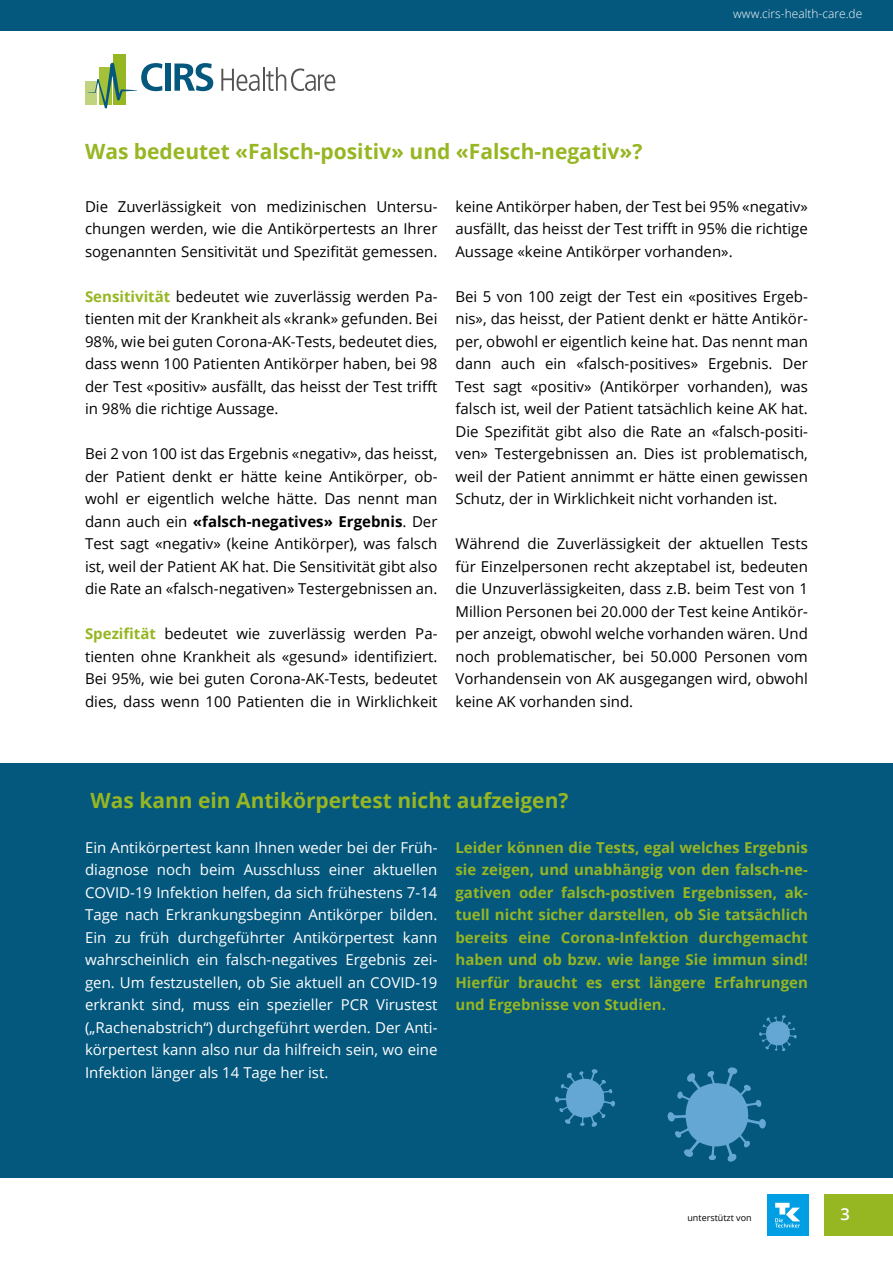
<style>
.page{position:relative;width:893px;height:1263px;background:#fff}
.page>*{position:absolute;margin:0;border:0;box-sizing:border-box;transform-origin:0 0}
.t1{font:700 21px "Open Sans";color:#96b622}
.t2{font:600 16.5px "Open Sans";color:#fff}
.t3{font:15px/22.5px "Open Sans";color:#000;text-align:justify}
.t4{font:15px/22.5px "Open Sans";color:#fff;text-align:justify}
.t5{font:700 15px/22.5px "Open Sans";color:#96b622;text-align:justify}
.t6{font:300 12px "Open Sans";color:#fff}
.t7{font:9px "Open Sans";color:#000}
.s1{font-weight:700;color:#96b622}
.s2{font-weight:700}
</style>
<div class="page">
<div style="left:824px;top:1194px;width:69px;height:42px;background:#96b622"></div>
<div style="left:165px;top:64px;width:6px;height:27px;background:#04577d"></div>
<svg style="left:174px;top:63px;width:39px;height:28px"></svg>
<svg style="left:221px;top:67px;width:114px;height:24px"></svg>
<div style="left:85px;top:81px;width:11px;height:24px;background:#c0d37e"></div>
<div style="left:114px;top:54px;width:12px;height:51px;background:#96b622"></div>
<svg style="left:87px;top:63px;width:75px;height:45px"></svg>
<div style="left:0;top:0;width:893px;height:30px;background:#04577d"></div>
<div style="left:767px;top:1194px;width:41px;height:42px;background:#009fe3"></div>
<svg style="left:775px;top:1203px;width:25px;height:24px"></svg>
<div style="left:0;top:763px;width:893px;height:415px;background:#04577d"></div>
<svg style="left:555px;top:1069px;width:60px;height:58px"></svg>
<svg style="left:759px;top:1015px;width:38px;height:37px"></svg>
<svg style="left:667px;top:1067px;width:99px;height:95px"></svg>
<h1 class="t1" style="left:85px;top:136px;width:559px">Was bedeutet «Falsch-positiv» und «Falsch-negativ»?</h1>
<p class="t6" style="left:733px;top:6px;width:131px">www.cirs-health-care.de</p>
<p class="t3" style="left:85px;top:194px;width:354px">Die Zuverlässigkeit von medizinischen Untersu&shy;chungen werden, wie die Antikörpertests an Ihrer sogenannten Sensitivität und Spezifität gemessen.</p>
<p class="t3" style="left:85px;top:284px;width:354px"><span class="s1">Sensitivität</span> bedeutet wie zuverlässig werden Pa&shy;tienten mit der Krankheit als «krank» gefunden. Bei 98%, wie bei guten Corona-AK-Tests, bedeutet dies, dass wenn 100 Patienten Antikörper haben, bei 98 der Test «positiv» ausfällt, das heisst der Test trifft in 98% die richtige Aussage.</p>
<p class="t3" style="left:85px;top:442px;width:354px">Bei 2 von 100 ist das Ergebnis «negativ», das heisst, der Patient denkt er hätte keine Antikörper, ob&shy;wohl er eigentlich welche hätte. Das nennt man dann auch ein <span class="s2">«falsch-negatives» Ergebnis</span>. Der Test sagt «negativ» (keine Antikörper), was falsch ist, weil der Patient AK hat. Die Sensitivität gibt also die Rate an «falsch-negativen» Testergebnissen an.</p>
<p class="t3" style="left:85px;top:622px;width:354px"><span class="s1">Spezifität</span> bedeutet wie zuverlässig werden Pa&shy;tienten ohne Krankheit als «gesund» identifiziert.<br>Bei 95%, wie bei guten Corona-AK-Tests, bedeutet dies, dass wenn 100 Patienten die in Wirklichkeit</p>
<p class="t3" style="left:455px;top:194px;width:354px">keine Antikörper haben, der Test bei 95% «negativ» ausfällt, das heisst der Test trifft in 95% die richtige Aussage «keine Antikörper vorhanden».</p>
<p class="t3" style="left:455px;top:284px;width:354px">Bei 5 von 100 zeigt der Test ein «positives Ergeb&shy;nis», das heisst, der Patient denkt er hätte Antikör&shy;per, obwohl er eigentlich keine hat. Das nennt man dann auch ein «falsch-positives» Ergebnis. Der Test sagt «positiv» (Antikörper vorhanden), was falsch ist, weil der Patient tatsächlich keine AK hat.<br>Die Spezifität gibt also die Rate an «falsch-positi&shy;ven» Testergebnissen an. Dies ist problematisch, weil der Patient annimmt er hätte einen gewissen Schutz, der in Wirklichkeit nicht vorhanden ist.</p>
<p class="t3" style="left:455px;top:532px;width:354px">Während die Zuverlässigkeit der aktuellen Tests für Einzelpersonen recht akzeptabel ist, bedeuten die Unzuverlässigkeiten, dass z.B. beim Test von 1<br>Million Personen bei 20.000 der Test keine Antikör&shy;per anzeigt, obwohl welche vorhanden wären. Und noch problematischer, bei 50.000 Personen vom Vorhandensein von AK ausgegangen wird, obwohl keine AK vorhanden sind.</p>
<h1 class="t1" style="left:90px;top:785px;width:479px">Was kann ein Antikörpertest nicht aufzeigen?</h1>
<p class="t5" style="left:455px;top:836px;width:354px">Leider können die Tests, egal welches Ergebnis sie zeigen, und unabhängig von den falsch-ne&shy;gativen oder falsch-postiven Ergebnissen, ak&shy;tuell nicht sicher darstellen, ob Sie tatsächlich bereits eine Corona-Infektion durchgemacht haben und ob bzw. wie lange Sie immun sind!<br>Hierfür braucht es erst längere Erfahrungen und Ergebnisse von Studien.</p>
<p class="t4" style="left:85px;top:836px;width:354px">Ein Antikörpertest kann Ihnen weder bei der Früh&shy;diagnose noch beim Ausschluss einer aktuellen COVID-19 Infektion helfen, da sich frühestens 7-14<br>Tage nach Erkrankungsbeginn Antikörper bilden.<br>Ein zu früh durchgeführter Antikörpertest kann wahrscheinlich ein falsch-negatives Ergebnis zei&shy;gen. Um festzustellen, ob Sie aktuell an COVID-19 erkrankt sind, muss ein spezieller PCR Virustest („Rachenabstrich“) durchgeführt werden. Der Anti&shy;körpertest kann also nur da hilfreich sein, wo eine Infektion länger als 14 Tage her ist.</p>
<p class="t7" style="left:687px;top:1211px;width:66px">unterstützt von</p>
<p class="t2" style="left:841px;top:1203px;width:11px">3</p>
</div>
